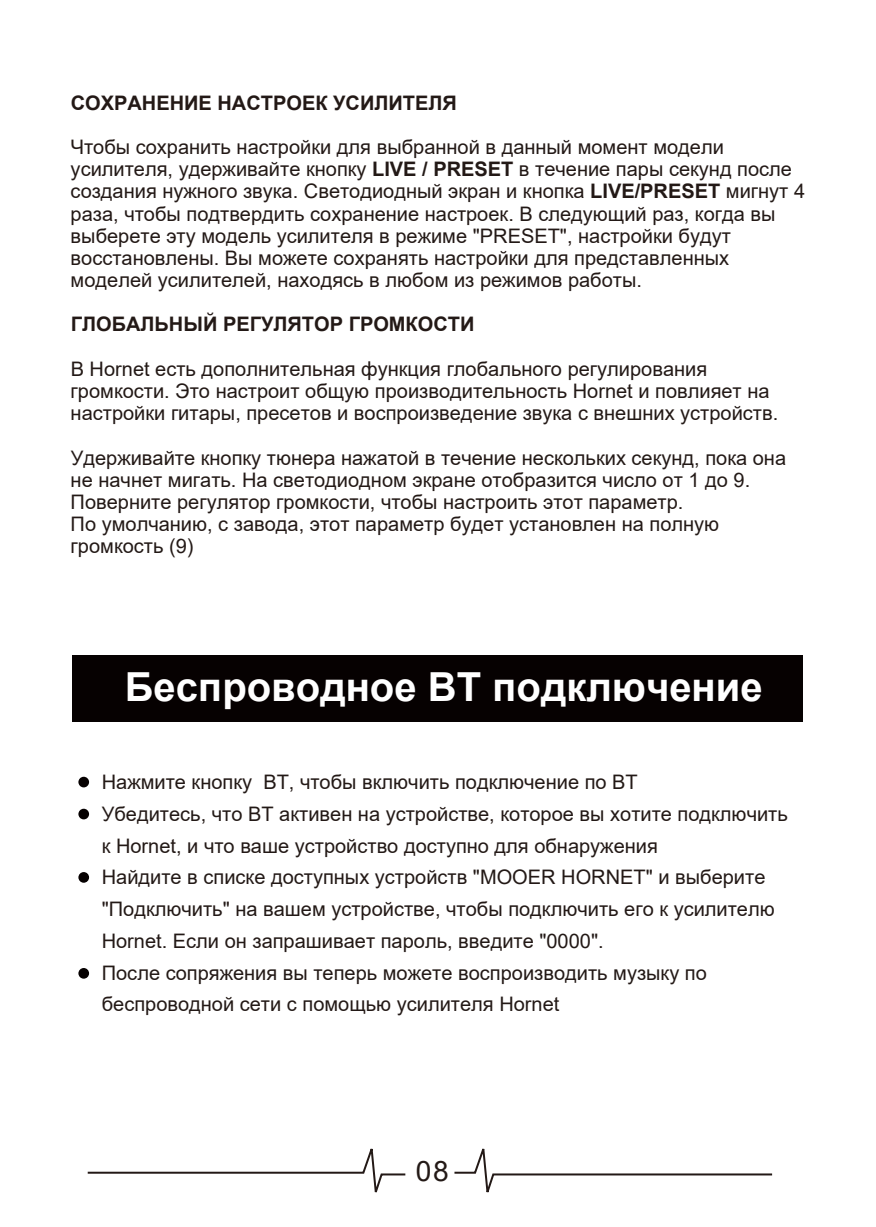
<style>
.page{position:relative;width:876px;height:1227px;background:#fff}
.page>*{position:absolute;margin:0;border:0;box-sizing:border-box;transform-origin:0 0}
.t1{font:700 40px "Arial";color:#fff}
.t2{font:28.2px "Arial";color:#231916}
.t3{font:20px/22.2px "Arial";color:#231916}
.t4{font:700 20px "Arial";color:#231916}
.s1{font-weight:700}
</style>
<div class="page">
<svg style="left:87px;top:1148px;width:319px;height:45px"></svg>
<svg style="left:454px;top:1148px;width:319px;height:45px"></svg>
<div style="left:73px;top:655px;width:730px;height:67px;background:#060101"></div>
<div style="left:78px;top:776px;width:11px;height:11px;background:#060101;border-radius:50%"></div>
<div style="left:78px;top:808px;width:11px;height:11px;background:#060101;border-radius:50%"></div>
<div style="left:78px;top:872px;width:11px;height:10px;background:#060101;border-radius:50%"></div>
<div style="left:78px;top:968px;width:11px;height:10px;background:#060101;border-radius:50%"></div>
<p class="t4" style="left:71px;top:89px;width:387px">СОХРАНЕНИЕ НАСТРОЕК УСИЛИТЕЛЯ</p>
<p class="t3" style="left:71px;top:136px;width:735px">Чтобы сохранить настройки для выбранной в данный момент модели усилителя, удерживайте кнопку <span class="s1">LIVE / PRESET</span> в течение пары секунд после создания нужного звука. Светодиодный экран и кнопка <span class="s1">LIVE/PRESET</span> мигнут 4 раза, чтобы подтвердить сохранение настроек. В следующий раз, когда вы выберете эту модель усилителя в режиме "PRESET", настройки будут восстановлены. Вы можете сохранять настройки для представленных моделей усилителей, находясь в любом из режимов работы.</p>
<p class="t4" style="left:71px;top:310px;width:405px">ГЛОБАЛЬНЫЙ РЕГУЛЯТОР ГРОМКОСТИ</p>
<p class="t3" style="left:71px;top:357px;width:708px">В Hornet есть дополнительная функция глобального регулирования громкости. Это настроит общую производительность Hornet и повлияет на настройки гитары, пресетов и воспроизведение звука с внешних устройств.</p>
<p class="t3" style="left:71px;top:446px;width:716px">Удерживайте кнопку тюнера нажатой в течение нескольких секунд, пока она не начнет мигать. На светодиодном экране отобразится число от 1 до 9.<br>Поверните регулятор громкости, чтобы настроить этот параметр.<br>По умолчанию, с завода, этот параметр будет установлен на полную громкость (9)</p>
<h1 class="t1" style="left:125px;top:659px;width:639px">Беспроводное BT подключение</h1>
<p class="t3" style="left:102px;top:766px;width:687px;line-height:31.8px">Нажмите кнопку BT, чтобы включить подключение по BT<br>Убедитесь, что BT активен на устройстве, которое вы хотите подключить к Hornet, и что ваше устройство доступно для обнаружения<br>Найдите в списке доступных устройств "MOOER HORNET" и выберите "Подключить" на вашем устройстве, чтобы подключить его к усилителю Hornet. Если он запрашивает пароль, введите "0000".<br>После сопряжения вы теперь можете воспроизводить музыку по беспроводной сети с помощью усилителя Hornet</p>
<h2 class="t2" style="left:415px;top:1152px;width:34px">08</h2>
</div>
